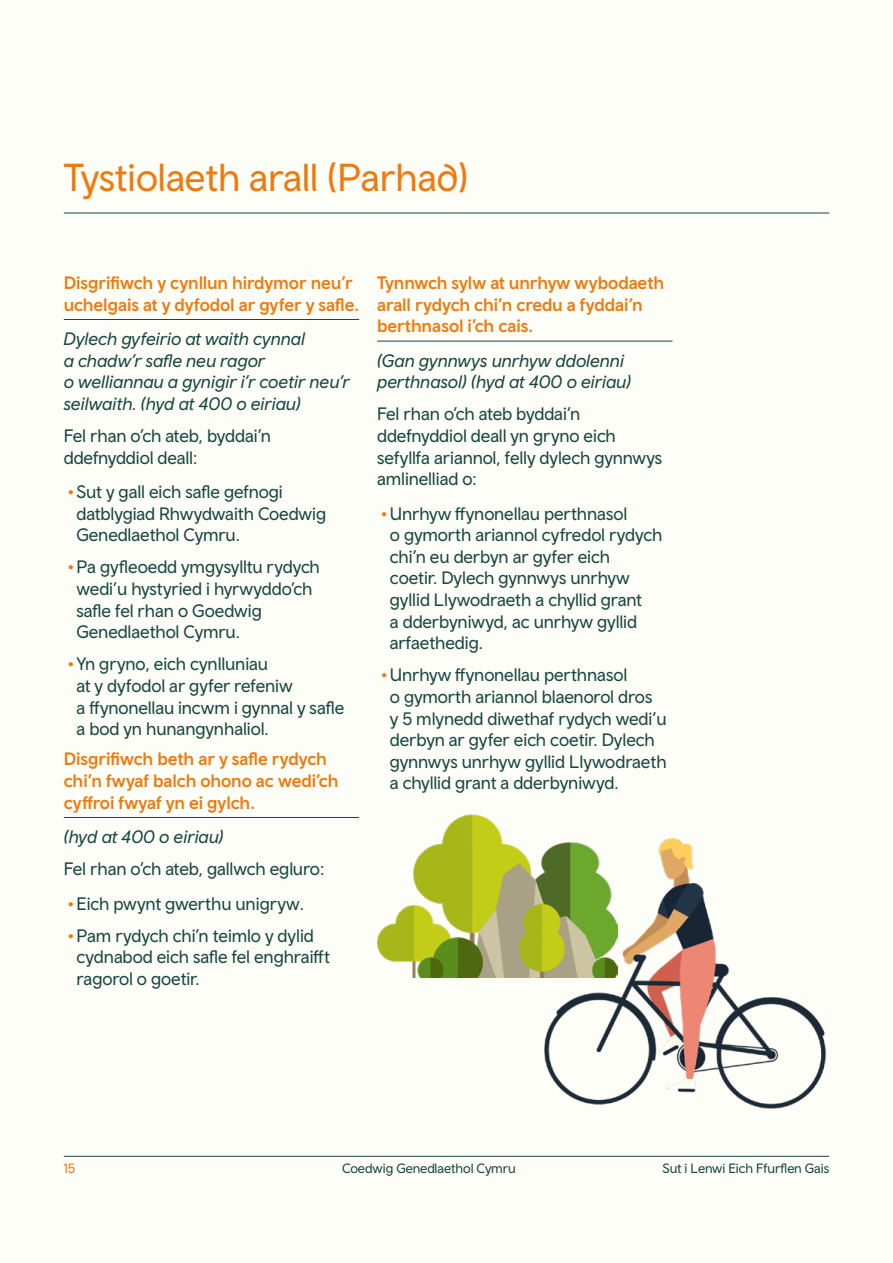
<style>
.page{position:relative;width:893px;height:1263px;background:#fefef9}
.page>*{position:absolute;margin:0;border:0;box-sizing:border-box;transform-origin:0 0}
.Page_Header_for__Con{font:39px "Wales Sans Headline";letter-spacing:-.01em;color:#ef790c}
.Body_Text__Italic{font:18px/21.6px "Wales Sans Body";letter-spacing:-.005em;color:#18473f}
.Sub_Header{font:500 18px/21.6px "Wales Sans Body";letter-spacing:-.01em;color:#ef790c}
.Body_Text__Italic-2{font:italic 18px/21.6px "Wales Sans Body";letter-spacing:-.01em;color:#18473f}
.Body_Text{font:18px/21.6px "Wales Sans Body";letter-spacing:-.01em;color:#18473f}
.t1{font:13.5px "Wales Sans Body";letter-spacing:-.005em;color:#18473f}
.t2{font:13.5px "Wales Sans Body";color:#ef790c}
.s1{font-weight:500;font-size:16.5px;color:#ef790c}
</style>
<div class="page">
<hr style="left:892px;top:0;width:1px;height:1263px;background:#fefcee">
<hr style="left:64px;top:213px;width:765px;height:1px;background:#18473f">
<hr style="left:64px;top:1156px;width:765px;height:1px;background:#18473f">
<hr style="left:64px;top:319px;width:295px;height:1px;background:#18473f">
<hr style="left:64px;top:817px;width:295px;height:1px;background:#18473f">
<hr style="left:377px;top:341px;width:295px;height:1px;background:#18473f">
<img style="left:377px;top:814px;width:148px;height:163px">
<img style="left:525px;top:838px;width:302px;height:271px">
<p class="Page_Header_for__Con" style="left:64px;top:154px;width:406px">Tystiolaeth arall (Parhad)</p>
<p class="Sub_Header" style="left:64px;top:272px;width:297px">Disgrifiwch y cynllun hirdymor neu’r uchelgais at y dyfodol ar gyfer y safle.</p>
<p class="Body_Text__Italic-2" style="left:64px;top:327px;width:288px">Dylech gyfeirio at waith cynnal<br>a chadw’r safle neu ragor<br>o welliannau a gynigir i’r coetir neu’r seilwaith. (hyd at 400 o eiriau)</p>
<p class="Body_Text" style="left:64px;top:424px;width:209px">Fel rhan o’ch ateb, byddai’n ddefnyddiol deall:</p>
<p class="Body_Text__Italic" style="left:77px;top:480px;width:251px;text-indent:-9px"><span class="s1">•</span> Sut y gall eich safle gefnogi datblygiad Rhwydwaith Coedwig<br>Genedlaethol Cymru.</p>
<p class="Body_Text__Italic" style="left:77px;top:556px;width:245px;text-indent:-9px"><span class="s1">•</span> Pa gyfleoedd ymgysylltu rydych wedi’u hystyried i hyrwyddo’ch safle fel rhan o Goedwig<br>Genedlaethol Cymru.</p>
<p class="Body_Text__Italic" style="left:77px;top:653px;width:269px;text-indent:-9px"><span class="s1">•</span> Yn gryno, eich cynlluniau<br>at y dyfodol ar gyfer refeniw<br>a ffynonellau incwm i gynnal y safle a bod yn hunangynhaliol.</p>
<p class="Sub_Header" style="left:64px;top:748px;width:276px">Disgrifiwch beth ar y safle rydych chi’n fwyaf balch ohono ac wedi’ch cyffroi fwyaf yn ei gylch.</p>
<p class="Body_Text__Italic-2" style="left:64px;top:825px;width:162px">(hyd at 400 o eiriau)</p>
<p class="Body_Text" style="left:64px;top:858px;width:262px">Fel rhan o’ch ateb, gallwch egluro:</p>
<p class="Body_Text__Italic" style="left:68px;top:892px;width:238px"><span class="s1">•</span> Eich pwynt gwerthu unigryw.</p>
<p class="Body_Text__Italic" style="left:77px;top:924px;width:255px;text-indent:-9px"><span class="s1">•</span> Pam rydych chi’n teimlo y dylid cydnabod eich safle fel enghraifft ragorol o goetir.</p>
<p class="Sub_Header" style="left:377px;top:272px;width:289px">Tynnwch sylw at unrhyw wybodaeth arall rydych chi’n credu a fyddai’n berthnasol i’ch cais.</p>
<p class="Body_Text__Italic-2" style="left:377px;top:349px;width:256px">(Gan gynnwys unrhyw ddolenni perthnasol) (hyd at 400 o eiriau)</p>
<p class="Body_Text__Italic" style="left:377px;top:403px;width:287px">Fel rhan o’ch ateb byddai’n ddefnyddiol deall yn gryno eich sefyllfa ariannol, felly dylech gynnwys amlinelliad o:</p>
<p class="Body_Text__Italic" style="left:390px;top:502px;width:274px;text-indent:-9px"><span class="s1">•</span> Unrhyw ffynonellau perthnasol<br>o gymorth ariannol cyfredol rydych chi’n eu derbyn ar gyfer eich<br>coetir. Dylech gynnwys unrhyw gyllid Llywodraeth a chyllid grant<br>a dderbyniwyd, ac unrhyw gyllid arfaethedig.</p>
<p class="Body_Text__Italic" style="left:390px;top:664px;width:278px;text-indent:-9px"><span class="s1">•</span> Unrhyw ffynonellau perthnasol<br>o gymorth ariannol blaenorol dros<br>y 5 mlynedd diwethaf rydych wedi’u derbyn ar gyfer eich coetir. Dylech gynnwys unrhyw gyllid Llywodraeth a chyllid grant a dderbyniwyd.</p>
<p class="t2" style="left:64px;top:1159px;width:13px">15</p>
<p class="t1" style="left:342px;top:1159px;width:175px">Coedwig Genedlaethol Cymru</p>
<p class="t1" style="left:662px;top:1159px;width:168px">Sut i Lenwi Eich Ffurflen Gais</p>
</div>
